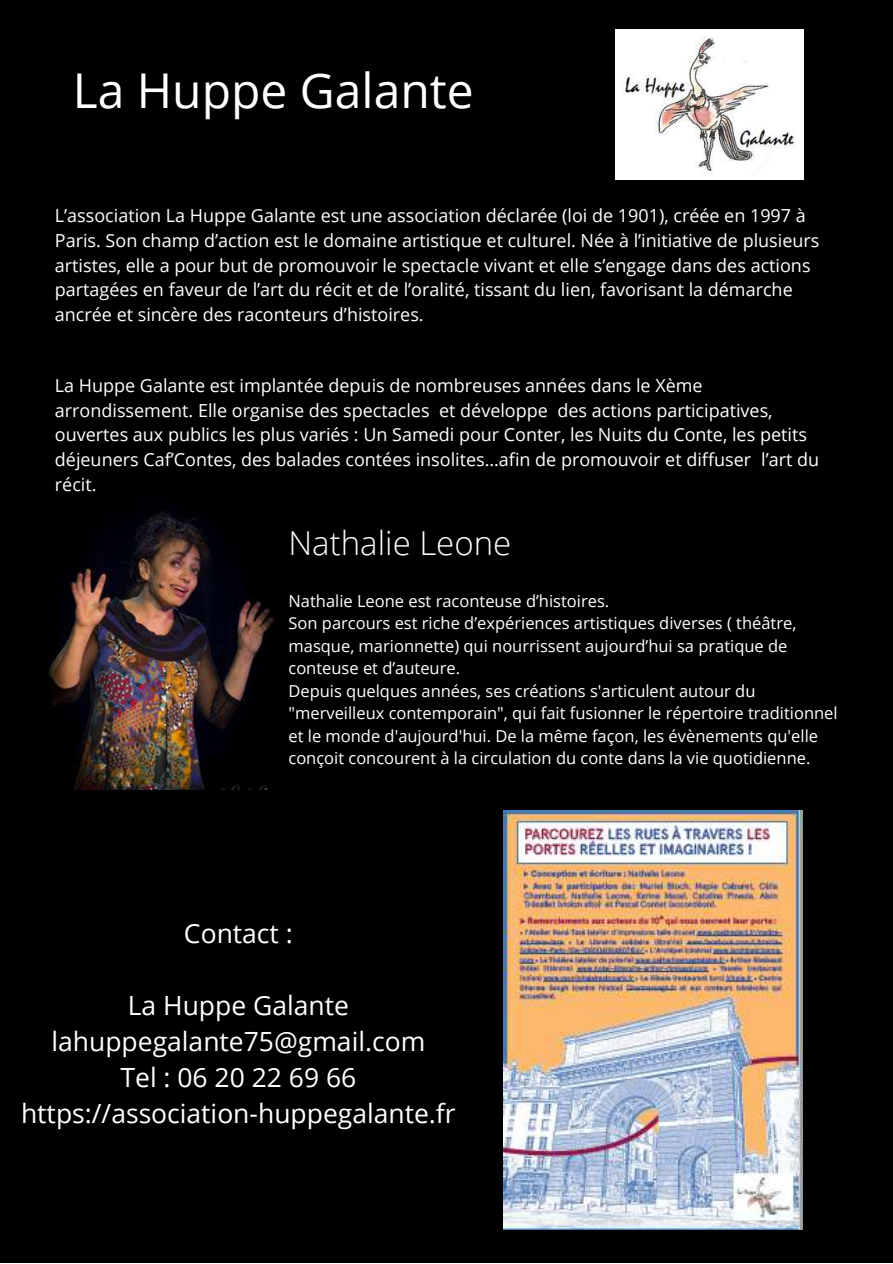
<style>
.page{position:relative;width:893px;height:1264px;background:#fff}
.page>*{position:absolute;margin:0;border:0;box-sizing:border-box;transform-origin:0 0}
.t1{font:48px "Open Sans";color:#fff}
.t2{font:300 33px "Open Sans";color:#fff}
.t3{font:26.4px/36px "Open Sans";color:#fff;text-align:center}
.t4{font:18px/24.8px "Open Sans";color:#fff}
.t5{font:16.5px/22.5px "Open Sans";color:#fff}
</style>
<div class="page">
<div style="left:0;top:0;width:892px;height:1262px;background:#000"></div>
<img style="left:616px;top:29px;width:187px;height:151px">
<img style="left:49px;top:510px;width:227px;height:279px">
<img style="left:503px;top:810px;width:299px;height:419px">
<h1 class="t1" style="left:73px;top:56px;width:402px">La Huppe Galante</h1>
<p class="t4" style="left:55px;top:203px;width:766px">L’association La Huppe Galante est une association déclarée (loi de 1901), créée en 1997 à Paris. Son champ d’action est le domaine artistique et culturel. Née à l’initiative de plusieurs artistes, elle a pour but de promouvoir le spectacle vivant et elle s’engage dans des actions partagées en faveur de l’art du récit et de l’oralité, tissant du lien, favorisant la démarche ancrée et sincère des raconteurs d’histoires.</p>
<p class="t4" style="left:55px;top:372px;width:765px">La Huppe Galante est implantée depuis de nombreuses années dans le Xème arrondissement. Elle organise des spectacles et développe des actions participatives, ouvertes aux publics les plus variés : Un Samedi pour Conter, les Nuits du Conte, les petits déjeuners Caf’Contes, des balades contées insolites…afin de promouvoir et diffuser l’art du récit.</p>
<h2 class="t2" style="left:288px;top:520px;width:224px">Nathalie Leone</h2>
<p class="t5" style="left:288px;top:589px;width:550px">Nathalie Leone est raconteuse d’histoires.<br>Son parcours est riche d’expériences artistiques diverses ( théâtre, masque, marionnette) qui nourrissent aujourd’hui sa pratique de conteuse et d’auteure.<br>Depuis quelques années, ses créations s'articulent autour du "merveilleux contemporain", qui fait fusionner le répertoire traditionnel et le monde d'aujourd'hui. De la même façon, les évènements qu'elle conçoit concourent à la circulation du conte dans la vie quotidienne.</p>
<h3 class="t3" style="left:184px;top:914px;width:110px">Contact :</h3>
<h3 class="t3" style="left:21px;top:986px;width:436px">La Huppe Galante lahuppegalante75@gmail.com<br>Tel : 06 20 22 69 66 https://association-huppegalante.fr</h3>
</div>
